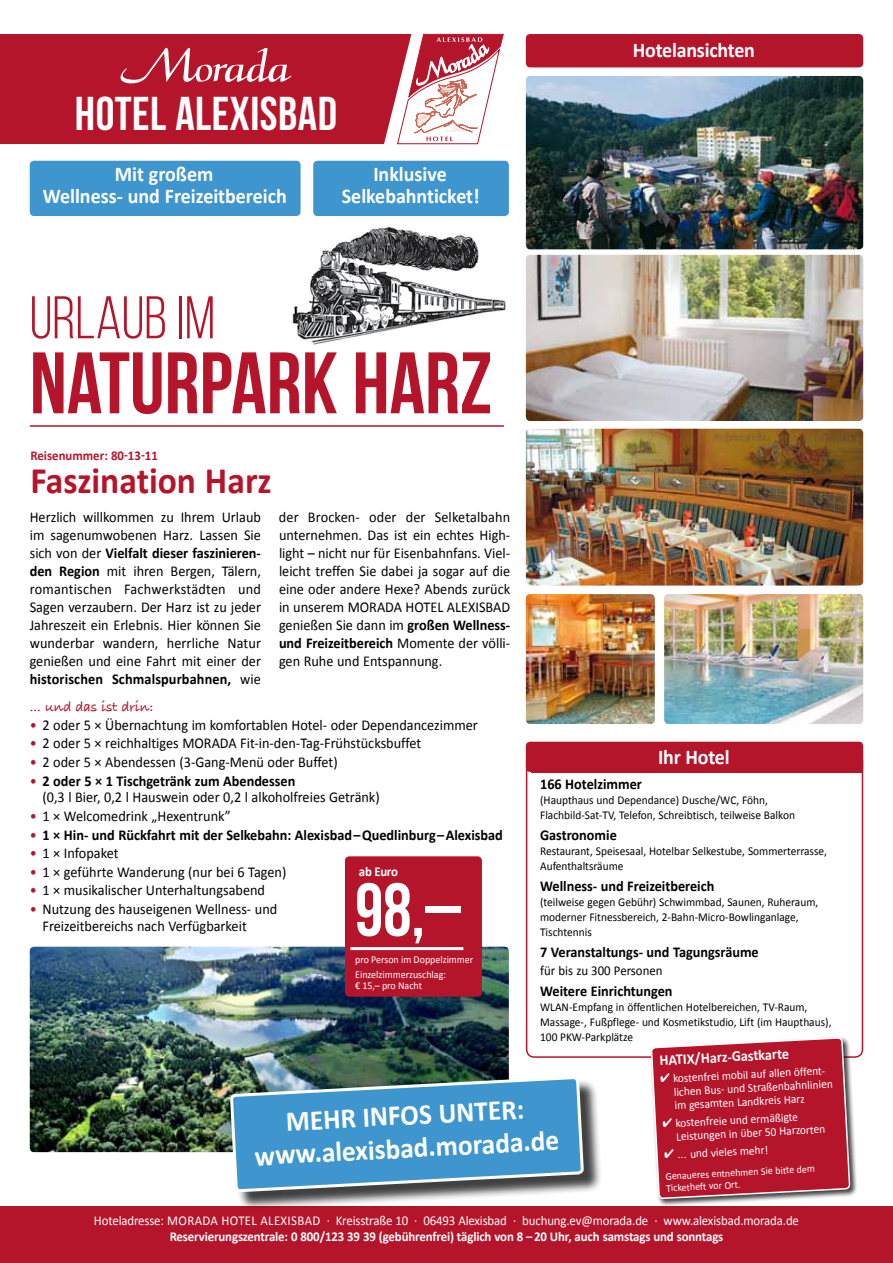
<style>
.page{position:relative;width:893px;height:1263px;background:#fff}
.page>*{position:absolute;margin:0;border:0;box-sizing:border-box;transform-origin:0 0}
.t1{font:700 87px "Bebas Neue";color:#b5152b}
.t2{font:700 75px "Bebas Neue";color:#fff;scale:.95 1}
.t3{font:60px "Bebas Neue";color:#b5152b}
.t4{font:700 47.4px "Bebas Neue";letter-spacing:.01em;color:#fff}
.t5{font:700 37.5px "Calibri";color:#b5152b;scale:.95 1}
.t6{font:700 28.8px/33px "Calibri";color:#fff;text-align:center;scale:.95 1}
.t7{font:700 21px/22.5px "Calibri";color:#fff;text-align:center;scale:.95 1}
.t8{font:15px/18px "Calibri";color:#000;scale:.95 1}
.t9{font:700 15px "Calibri";color:#000;scale:.95 1}
.t10{font:700 15px "Calibri";color:#fff;scale:.95 1}
.t11{font:700 15px "Bradley Hand ITCTT";color:#b5152b;scale:.95 1}
.t12{font:13.5px "Calibri";letter-spacing:-.01em;color:#fff;scale:.95 1}
.t13{font:700 13.5px "Calibri";letter-spacing:-.01em;color:#fff;scale:.95 1}
.t14{font:700 13.5px "Calibri";color:#b5152b;scale:.95 1}
.t15{font:13.5px "Calibri";color:#000;scale:.95 1}
.t16{font:12px/15px "Calibri";color:#000;scale:.95 1}
.t17{font:12px/13.5px "Calibri";color:#fff;scale:.95 1}
.t18{font:10.5px/12px "Calibri";color:#fff;scale:.95 1}
.s1{font-weight:700}
.s2{color:#b5152b}
.s3{font-weight:400;color:#b5152b}
.s4{font-family:"Optima"}
</style>
<div class="page">
<img style="left:30px;top:947px;width:479px;height:205px">
<img style="left:292px;top:227px;width:214px;height:118px">
<div style="left:0;top:1206px;width:893px;height:57px;background:#b5152b"></div>
<div style="left:0;top:34px;width:397px;height:110px;background:#b5152b"></div>
<img style="left:526px;top:255px;width:337px;height:166px">
<img style="left:526px;top:76px;width:337px;height:173px">
<img style="left:526px;top:594px;width:129px;height:130px">
<img style="left:526px;top:429px;width:337px;height:156px">
<img style="left:664px;top:594px;width:199px;height:130px">
<div style="left:526px;top:34px;width:337px;height:33px;background:#b5152b;border-radius:4px"></div>
<svg style="left:397px;top:34px;width:107px;height:110px"></svg>
<div style="left:232px;top:1078px;width:369px;height:132px;background:#000;opacity:.75"></div>
<svg style="left:231px;top:1077px;width:351px;height:133px"></svg>
<hr style="left:30px;top:425px;width:474px;height:2px;background:#b5152b">
<div style="left:30px;top:161px;width:271px;height:55px;background:#3f96ce;border-radius:4px"></div>
<div style="left:313px;top:161px;width:196px;height:55px;background:#3f96ce;border-radius:4px"></div>
<div style="left:526px;top:753px;width:337px;height:305px;border:2px solid #b5152b;border-radius:8px"></div>
<div style="left:526px;top:742px;width:337px;height:30px;background:#b5152b;border-radius:4px"></div>
<div style="left:649px;top:1036px;width:209px;height:170px;background:#000;opacity:.75"></div>
<svg style="left:651px;top:1036px;width:199px;height:170px"></svg>
<div style="left:345px;top:856px;width:137px;height:141px;background:#b5152b;border-radius:4px"></div>
<hr style="left:350px;top:947px;width:113px;height:3px;background:#fff">
<svg style="left:121px;top:48px;width:170px;height:35px"></svg>
<h3 class="t4" style="left:75px;top:87px;width:264px">HOTEL ALEXISBAD</h3>
<h3 class="t7" style="left:43px;top:163px;width:258px">Mit großem<br>Wellness- und Freizeitbereich</h3>
<h3 class="t7" style="left:342px;top:163px;width:147px">Inklusive<br>Selkebahnticket!</h3>
<h3 class="t3" style="left:30px;top:285px;width:187px">URLAUB IM</h3>
<h1 class="t1" style="left:30px;top:335px;width:464px">NATURPARK HARZ</h1>
<p class="t14" style="left:30px;top:447px;width:136px">Reisenummer: 80-13-11</p>
<h3 class="t5" style="left:30px;top:457px;width:255px">Faszination Harz</h3>
<p class="t8" style="left:30px;top:508px;width:245px;text-align:justify">Herzlich willkommen zu I hrem Urlaub im sagenumwobenen Harz. Lassen Sie sich von der <span class="s1">Vielfalt dieser faszinieren&shy;den Region</span> mit ihren Bergen, Tälern, romantischen Fachwerkstädten und Sagen verzaubern. Der Harz ist zu jeder Jahreszeit ein Erlebnis. Hier können Sie wunderbar wandern, herrliche Natur genießen und eine Fahrt mit einer der <span class="s1">historischen Schmalspurbahnen,</span> wie</p>
<p class="t8" style="left:279px;top:508px;width:245px">der Brocken- oder der Selketalbahn unternehmen. Das ist ein echtes High-- light – nicht nur für Eisenbahnfans. Viel&shy;leicht treffen Sie dabei ja sogar auf die eine oder andere Hexe? Abends zurück in unserem MORADA</p>
<p class="t8" style="left:279px;top:598px;width:245px;text-indent:168px">ALEXIS--BAD<br>genießen Sie dann im <span class="s1">großen Wellness&shy;und Freizeitbereich</span> Momente der völli&shy;gen Ruhe und Entspannung.</p>
<p class="t8" style="left:406px;top:598px;width:18px">HOTEL</p>
<h3 class="t7" style="left:633px;top:39px;width:130px">Hotelansichten</h3>
<p class="t11" style="left:30px;top:696px;width:131px">... und das ist drin:</p>
<p class="t8" style="left:30px;top:716px;width:473px"><span class="s2">•</span> 2 oder 5 × Übernachtung im komfortablen Hotel- oder Dependancezimmer</p>
<p class="t8" style="left:30px;top:734px;width:184px"><span class="s2">•</span> 2 oder 5 × reichhaltiges MORADA</p>
<p class="t8" style="left:240px;top:734px;width:192px">Fit-in-den-Tag-Frühstücksbuffet</p>
<p class="t8" style="left:30px;top:753px;width:326px"><span class="s2">•</span> 2 oder 5 × Abendessen (3-Gang-Menü oder Buffet)</p>
<p class="t8" style="left:43px;top:772px;width:356px;line-height:16.5px;text-indent:-13px"><span class="s2">•</span> <span class="s1">2 oder 5 × 1 Tischgetränk zum Abendessen<br></span>(0,3 l Bier, 0,2 l Hauswein oder 0,2 l alkoholfreies Getränk)</p>
<p class="t8" style="left:30px;top:807px;width:213px"><span class="s2">•</span> 1 × Welcomedrink „Hexentrunk”</p>
<p class="t9" style="left:30px;top:825px;width:500px"><span class="s3">•</span> 1 × Hin- und Rückfahrt mit der Selkebahn: Alexisbad–Quedlinburg–Alexisbad</p>
<p class="t8" style="left:30px;top:844px;width:95px"><span class="s2">•</span> 1 × I nfopaket</p>
<p class="t8" style="left:30px;top:863px;width:272px"><span class="s2">•</span> 1 × geführte Wanderung (nur bei 6 Tagen)</p>
<p class="t8" style="left:30px;top:881px;width:249px"><span class="s2">•</span> 1 × musikalischer Unterhaltungsabend</p>
<p class="t8" style="left:43px;top:901px;width:249px;line-height:16.5px;text-indent:-13px"><span class="s2">•</span> Nutzung des hauseigenen Wellness- und<br>Freizeitbereichs nach Verfügbarkeit</p>
<h3 class="t7" style="left:658px;top:746px;width:77px">Ihr Hotel</h3>
<p class="t9" style="left:540px;top:775px;width:109px">166 Hotelzimmer</p>
<p class="t16" style="left:540px;top:793px;width:270px">(Haupthaus und Dependance) Dusche/WC, Föhn,<br>Flachbild-Sat-TV, Telefon, Schreibtisch, teilweise Balkon</p>
<p class="t9" style="left:540px;top:826px;width:82px">Gastronomie</p>
<p class="t16" style="left:540px;top:844px;width:304px">Restaurant, Speisesaal, Hotelbar Selkestube, Sommerterrasse,<br>Aufenthaltsräume</p>
<p class="t9" style="left:540px;top:877px;width:185px">Wellness- und Freizeitbereich</p>
<p class="t16" style="left:540px;top:895px;width:294px">(teilweise gegen Gebühr) Schwimmbad, Saunen, Ruheraum, moderner Fitnessbereich, 2-Bahn-Micro-Bowlinganlage,<br>Tischtennis</p>
<p class="t9" style="left:540px;top:943px;width:232px">7 Veranstaltungs- und Tagungsräume</p>
<p class="t15" style="left:540px;top:962px;width:130px">für bis zu 300 Personen</p>
<p class="t9" style="left:540px;top:982px;width:141px">Weitere Einrichtungen</p>
<p class="t16" style="left:540px;top:1000px;width:308px">WLAN-Empfang in öffentlichen Hotelbereichen, TV-Raum,<br>Massage-, Fußpflege- und Kosmetikstudio, Lift (im Haupthaus),<br>100 PKW-Parkplätze</p>
<p class="t10" style="left:659px;top:1051px;width:138px;rotate:-3deg">HATIX/Harz-Gastkarte</p>
<p class="t17" style="left:673px;top:1072px;width:169px;text-indent:-13px;rotate:-3deg">✔ kostenfrei mobilauf allen öffent&shy;lichen Bus- und Straßenbahnlinien im gesamten Landkreis Harz</p>
<p class="t17" style="left:675px;top:1116px;width:159px;text-indent:-13px;rotate:-3deg">✔ kostenfreie und ermäßigte<br>Leistungen in über50 Harzorten</p>
<p class="t17" style="left:664px;top:1148px;width:111px;rotate:-3deg">✔ <span class="s4">...</span> und vieles mehr!</p>
<p class="t18" style="left:665px;top:1170px;width:159px;rotate:-3deg">Genaueres entnehmen Sie bitte dem<br>Ticketheft vorOrt.</p>
<p class="t13" style="left:359px;top:863px;width:43px">ab Euro</p>
<h2 class="t2" style="left:355px;top:869px;width:112px">98,–</h2>
<p class="t18" style="left:355px;top:952px;width:126px;line-height:14.7px">pro Person im Doppelzimmer<br>Einzelzimmerzuschlag:</p>
<p class="t18" style="left:355px;top:979px;width:72px">€ 15,– pro Nacht</p>
<h3 class="t6" style="left:252px;top:1106px;width:322px;rotate:-3deg">MEHR INFOS UNTER: www.alexisbad.morada.de</h3>
<p class="t12" style="left:94px;top:1212px;width:744px">Hoteladresse: Morada Hotel Alexisbad · Kreisstraße 10 · 06493 Alexisbad · buchung.ev@morada.de · www.alexisbad.morada.de</p>
<p class="t13" style="left:170px;top:1228px;width:584px">Reservierungszentrale: 0 800/123 39 39 (gebührenfrei) täglich von 8 – 20 Uhr, auch samstags und sonntags</p>
</div>
